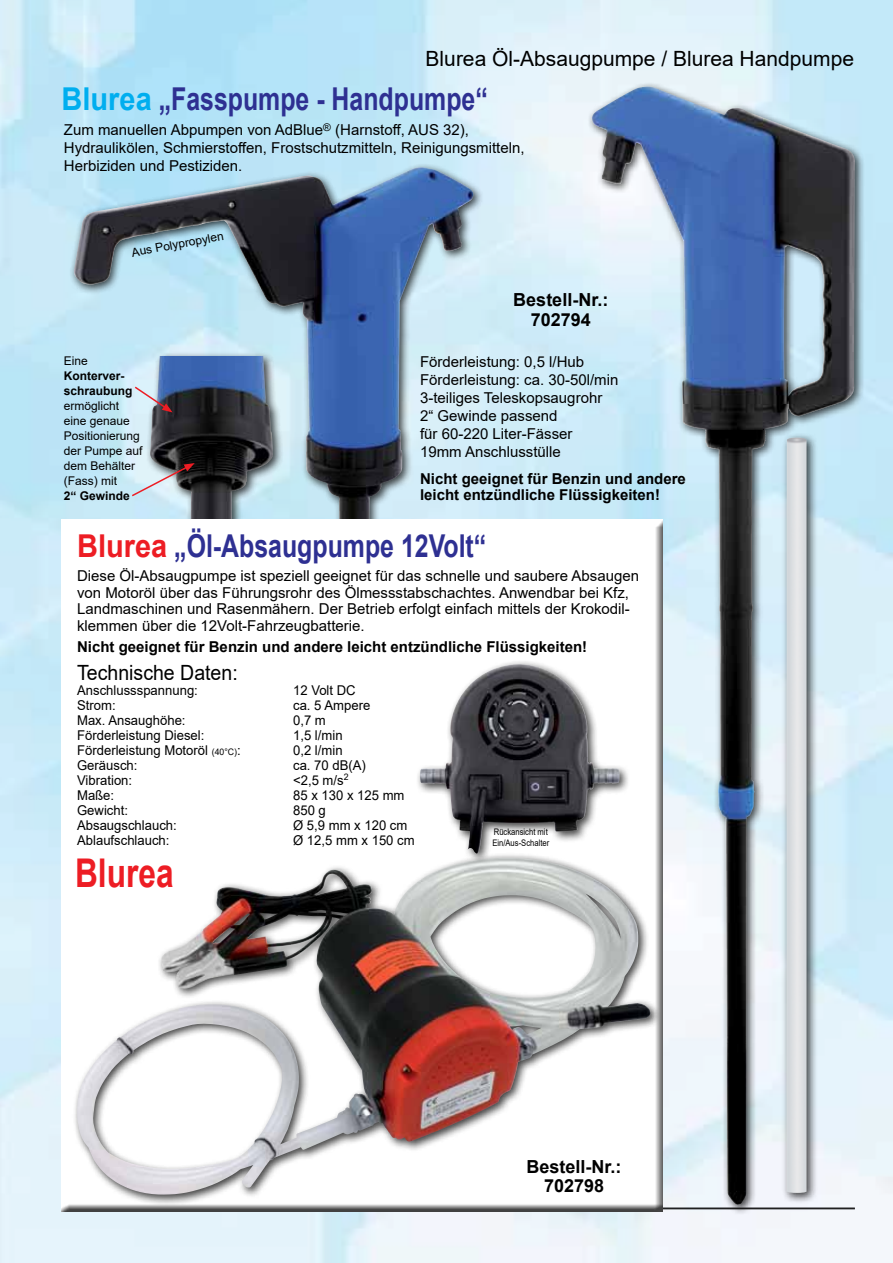
<style>
.page{position:relative;width:893px;height:1263px;background:#fff}
.page>*{position:absolute;margin:0;border:0;box-sizing:border-box;transform-origin:0 0}
.t1{font:700 39.6px "Arial";color:#ed1d24;scale:.8 1}
.t2{font:700 31.5px "Arial";color:#2e3092;scale:.79 1}
.t3{font:21px "Arial";color:#000}
.t4{font:21px "Arial";color:#000;scale:.93 1}
.t5{font:700 18px/19.5px "Arial";color:#000;text-align:center}
.t6{font:15px/18px "Arial";color:#000}
.t7{font:700 15px/16.5px "Arial";color:#000}
.t8{font:13.5px "Arial";color:#000}
.t9{font:12px/15px "Arial";color:#000}
.t10{font:700 12px/15px "Arial";color:#000}
.t11{font:9px/10.8px "Arial";color:#000;scale:.85 1}
.s1{color:#00aeef}
.s2{color:#ed1d24}
.s3{font-size:9px}
</style>
<div class="page">
<div style="left:69px;top:163px;width:415px;height:409px;background:#000;opacity:.75"></div>
<img style="left:74px;top:167px;width:399px;height:344px">
<div style="left:56px;top:519px;width:608px;height:694px;background:#fff"></div>
<div style="left:72px;top:853px;width:589px;height:353px;background:#000;opacity:.75"></div>
<img style="left:161px;top:858px;width:339px;height:286px">
<div style="left:415px;top:659px;width:215px;height:205px;background:#000;opacity:.75"></div>
<img style="left:420px;top:664px;width:167px;height:189px">
<div style="left:587px;top:82px;width:279px;height:1133px;background:#000;opacity:.75"></div>
<img style="left:592px;top:87px;width:263px;height:1117px">
<div style="left:781px;top:433px;width:37px;height:771px;background:#000;opacity:.75"></div>
<img style="left:787px;top:438px;width:20px;height:755px">
<svg style="left:133px;top:385px;width:40px;height:27px"></svg>
<svg style="left:130px;top:463px;width:65px;height:35px;background:#a8abb2"></svg>
<h3 class="t3" style="left:426px;top:44px;width:430px">Blurea Öl-Absaugpumpe / Blurea Handpumpe</h3>
<h2 class="t2" style="left:62px;top:76px;width:541px"><span class="s1">Blurea</span> „Fasspumpe - Handpumpe“</h2>
<p class="t6" style="left:64px;top:121px;width:462px">Zum manuellen Abpumpen von AdBlue<sup>®</sup> (Harnstoff, AUS 32),<br>Hydraulikölen, Schmierstoffen, Frostschutzmitteln, Reinigungsmitteln,<br>Herbiziden und Pestiziden.</p>
<p class="t9" style="left:130px;top:245px;width:95px;rotate:-11deg">Aus Polypropylen</p>
<p class="t9" style="left:64px;top:353px;width:26px">Eine</p>
<p class="t10" style="left:64px;top:368px;width:70px">Konterver&shy;schraubung</p>
<p class="t9" style="left:64px;top:398px;width:80px">ermöglicht eine genaue<br>Positionierung der Pumpe auf dem Behälter (Fass) mit</p>
<p class="t10" style="left:64px;top:488px;width:68px">2“ Gewinde</p>
<p class="t5" style="left:513px;top:290px;width:97px">Bestell-Nr.:<br>702794</p>
<p class="t6" style="left:420px;top:352px;width:200px">Förderleistung: 0,5 l/Hub<br>Förderleistung: ca. 30-50l/min<br>3-teiliges Teleskopsaugrohr<br>2“ Gewinde passend<br>für 60-220 Liter-Fässer<br>19mm Anschlusstülle</p>
<p class="t7" style="left:420px;top:470px;width:267px">Nicht geeignet für Benzin und andere leicht entzündliche Flüssigkeiten!</p>
<h2 class="t2" style="left:77px;top:523px;width:519px"><span class="s2">Blurea</span> „Öl-Absaugpumpe 12Volt“</h2>
<p class="t6" style="left:77px;top:567px;width:564px;line-height:16.5px">Diese Öl-Absaugpumpe ist speziell geeignet für das schnelle und saubere Absaugen von Motoröl über das Führungsrohr des Ölmessstabschachtes. Anwendbar bei Kfz, Landmaschinen und Rasenmähern. Der Betrieb erfolgt einfach mittels der Krokodil&shy;klemmen über die 12Volt-Fahrzeugbatterie.</p>
<p class="t7" style="left:77px;top:638px;width:512px">Nicht geeignet für Benzin und andere leicht entzündliche Flüssigkeiten!</p>
<h3 class="t4" style="left:77px;top:658px;width:174px">Technische Daten:</h3>
<p class="t8" style="left:77px;top:680px;width:122px">Anschlussspannung:</p>
<p class="t8" style="left:293px;top:680px;width:64px">12 Volt DC</p>
<p class="t8" style="left:77px;top:695px;width:40px">Strom:</p>
<p class="t8" style="left:293px;top:695px;width:79px">ca. 5 Ampere</p>
<p class="t8" style="left:77px;top:710px;width:110px">Max. Ansaughöhe:</p>
<p class="t8" style="left:293px;top:710px;width:34px">0,7 m</p>
<p class="t8" style="left:77px;top:725px;width:129px">Förderleistung Diesel:</p>
<p class="t8" style="left:293px;top:725px;width:51px">1,5 l/min</p>
<p class="t8" style="left:77px;top:740px;width:165px">Förderleistung Motoröl <span class="s3">(40°C)</span>:</p>
<p class="t8" style="left:293px;top:740px;width:51px">0,2 l/min</p>
<p class="t8" style="left:77px;top:755px;width:62px">Geräusch:</p>
<p class="t8" style="left:293px;top:755px;width:74px">ca. 70 dB(A)</p>
<p class="t8" style="left:77px;top:770px;width:57px">Vibration:</p>
<p class="t8" style="left:293px;top:770px;width:57px">&lt;2,5 m/s<sup>2</sup></p>
<p class="t8" style="left:77px;top:785px;width:39px">Maße:</p>
<p class="t8" style="left:293px;top:785px;width:113px">85 x 130 x 125 mm</p>
<p class="t8" style="left:77px;top:800px;width:52px">Gewicht:</p>
<p class="t8" style="left:293px;top:800px;width:34px">850 g</p>
<p class="t8" style="left:77px;top:815px;width:101px">Absaugschlauch:</p>
<p class="t8" style="left:293px;top:815px;width:116px">Ø 5,9 mm x 120 cm</p>
<p class="t8" style="left:77px;top:830px;width:94px">Ablaufschlauch:</p>
<p class="t8" style="left:293px;top:830px;width:123px">Ø 12,5 mm x 150 cm</p>
<p class="t11" style="left:492px;top:826px;width:69px">Rückansicht mit<br>Ein/Aus-Schalter</p>
<h1 class="t1" style="left:75px;top:845px;width:125px">Blurea</h1>
<p class="t5" style="left:527px;top:1157px;width:97px">Bestell-Nr.:<br>702798</p>
</div>
